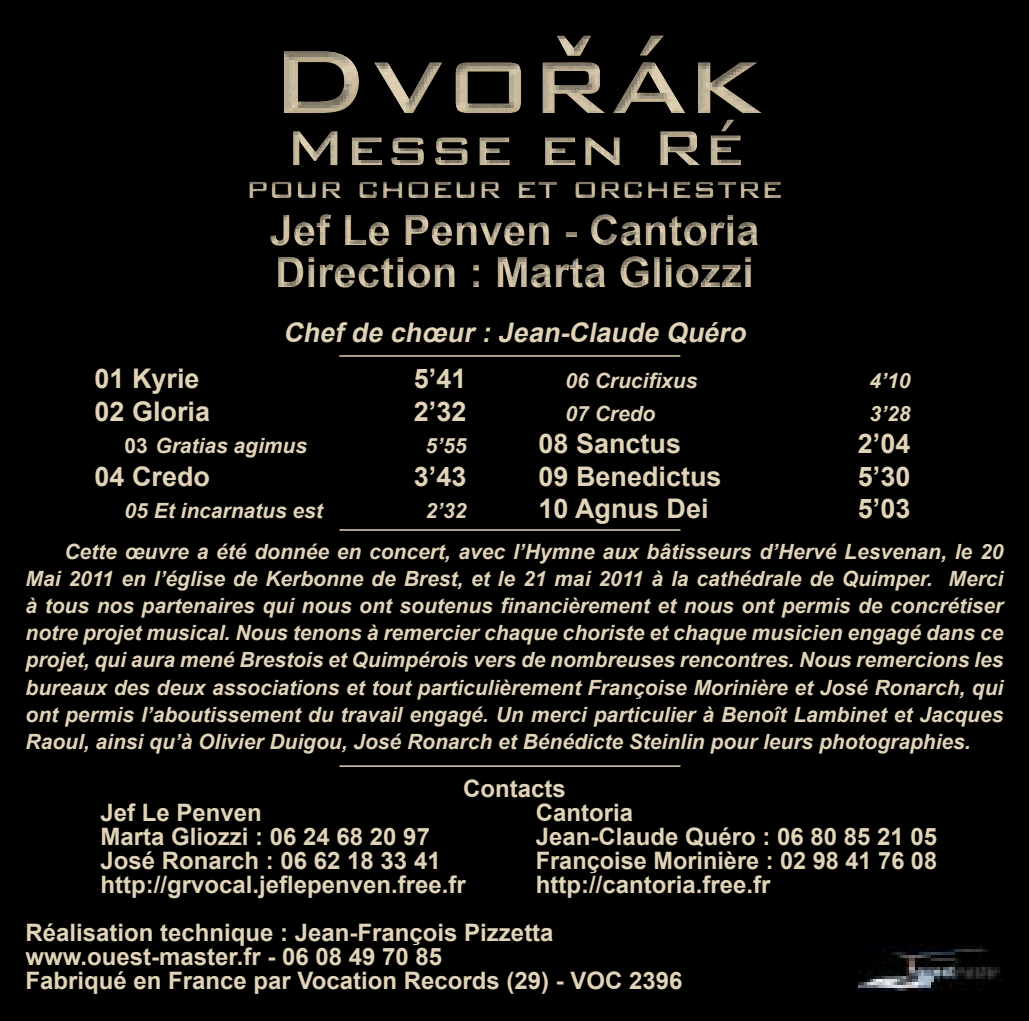
<style>
.page{position:relative;width:1029px;height:1021px;background:#fff}
.page>*{position:absolute;margin:0;border:0;box-sizing:border-box;transform-origin:0 0}
.t1{font:500 120px "Bank Gothic";color:#e1d3b7}
.t2{font:500 66px "Bank Gothic";color:#e1d3b7}
.t3{font:700 42px/42px "Arial";color:#e1d3b7}
.t4{font:500 38.4px "Bank Gothic";color:#e1d3b7;scale:.93 1}
.t5{font:700 27px "Arial";color:#e1d3b7}
.t6{font:italic 700 27px "Arial";color:#e1d3b7}
.t7{font:700 24px/48px "Arial";color:#e1d3b7}
.t8{font:italic 700 21px/27px "Arial";color:#e1d3b7;text-align:justify}
.s1{font-size:70.5px}
.s2{font-style:normal}
</style>
<div class="page">
<div style="left:0;top:0;width:1029px;height:1020px;background:#000"></div>
<img style="left:858px;top:944px;width:144px;height:49px">
<div style="left:261px;top:13px;width:523px;height:110px;background:#000"></div>
<div style="left:261px;top:22px;width:523px;height:114px;background:#b9b197;opacity:.75"></div>
<hr style="left:339px;top:355px;width:341px;height:2px;background:#e1d3b7">
<hr style="left:339px;top:765px;width:341px;height:1px;background:#e1d3b7">
<hr style="left:339px;top:529px;width:341px;height:1px;background:#e1d3b7">
<div style="left:227px;top:97px;width:576px;height:110px;background:#231f20;opacity:.75"></div>
<div style="left:227px;top:106px;width:576px;height:113px;background:#b9b197;opacity:.75"></div>
<div style="left:247px;top:199px;width:534px;height:99px;background:#000"></div>
<div style="left:247px;top:201px;width:534px;height:109px;background:#e1d3b7;opacity:.75"></div>
<h1 class="t1" style="left:268px;top:-11px;width:495px">Dvořák</h1>
<h2 class="t2" style="left:284px;top:97px;width:462px">Messe en R<span class="s1">é</span></h2>
<h3 class="t4" style="left:246px;top:158px;width:579px">pour choeur et orchestre</h3>
<h3 class="t3" style="left:269px;top:211px;width:492px">Jef Le Penven - Cantoria<br>Direction : Marta Gliozzi</h3>
<p class="t6" style="left:283px;top:314px;width:470px">Chefde chœur :Jean-Claude Quéro</p>
<p class="t5" style="left:95px;top:361px;width:107px">01 Kyrie</p>
<p class="t5" style="left:414px;top:361px;width:54px">5’41</p>
<p class="t8" style="left:566px;top:368px;width:133px">06 Crucifixus</p>
<p class="t8" style="left:870px;top:368px;width:42px">4’10</p>
<p class="t5" style="left:95px;top:393px;width:117px">02 Gloria</p>
<p class="t5" style="left:414px;top:393px;width:54px">2’32</p>
<p class="t8" style="left:566px;top:400px;width:91px">07 Credo</p>
<p class="t8" style="left:870px;top:400px;width:42px">3’28</p>
<p class="t8" style="left:125px;top:433px;width:184px"><span class="s2">03</span> Gratias agimus</p>
<p class="t8" style="left:426px;top:433px;width:42px">5’55</p>
<p class="t5" style="left:539px;top:426px;width:144px">08 Sanctus</p>
<p class="t5" style="left:858px;top:426px;width:54px">2’04</p>
<p class="t5" style="left:95px;top:458px;width:117px">04 Credo</p>
<p class="t5" style="left:414px;top:458px;width:54px">3’43</p>
<p class="t5" style="left:538px;top:458px;width:185px">09 Benedictus</p>
<p class="t5" style="left:858px;top:458px;width:54px">5’30</p>
<p class="t8" style="left:125px;top:498px;width:200px">05 Et incarnatus est</p>
<p class="t8" style="left:426px;top:498px;width:42px">2’32</p>
<p class="t5" style="left:539px;top:490px;width:172px">10 Agnus Dei</p>
<p class="t5" style="left:858px;top:490px;width:54px">5’03</p>
<p class="t8" style="left:26px;top:539px;width:979px;text-indent:39px">Cette œuvre a été donnée en concert, avec l’Hymne aux bâtisseurs d’Hervé Lesvenan, le 20<br>Mai 2011 en l’église de Kerbonne de Brest, et le 21 mai 2011 à la cathédrale de Quimper. Merci à tous nos partenaires qui nous ont soutenus financièrement et nous ont permis de concrétiser notre projet musical. Nous tenons à remercier chaque choriste et chaque musicien engagé dans ce projet, qui aura mené Brestois et Quimpérois vers de nombreuses rencontres. Nous remercions les bureaux des deux associations et tout particulièrement Françoise Morinière et José Ronarch, qui ont permis l’aboutissement du travail engagé. Un merci particulier à Benoît Lambinet et Jacques Raoul, ainsi qu’à Olivier Duigou, José Ronarch et Bénédicte Steinlin pour leurs photographies.</p>
<p class="t7" style="left:463px;top:765px;width:104px">Contacts</p>
<p class="t7" style="left:101px;top:789px;width:163px">Jef Le Penven</p>
<p class="t7" style="left:536px;top:789px;width:99px">Cantoria</p>
<p class="t7" style="left:101px;top:813px;width:331px">Marta Gliozzi : 06 24 68 20 97</p>
<p class="t7" style="left:536px;top:813px;width:403px">Jean-Claude Quéro : 06 80 85 21 05</p>
<p class="t7" style="left:101px;top:837px;width:342px">José Ronarch : 06 62 18 33 41</p>
<p class="t7" style="left:536px;top:837px;width:403px">Françoise Morinière : 02 98 41 76 08</p>
<p class="t7" style="left:101px;top:861px;width:367px">http://grvocal.jeflepenven.free.fr</p>
<p class="t7" style="left:26px;top:861px;width:746px;text-indent:510px">http://cantoria.free.fr<br>Réalisation technique : Jean-François Pizzetta</p>
<p class="t7" style="left:26px;top:945px;width:659px;line-height:24px">www.ouest-master.fr - 06 08 49 70 85<br>Fabriqué en France par Vocation Records (29) - VOC 2396</p>
</div>
